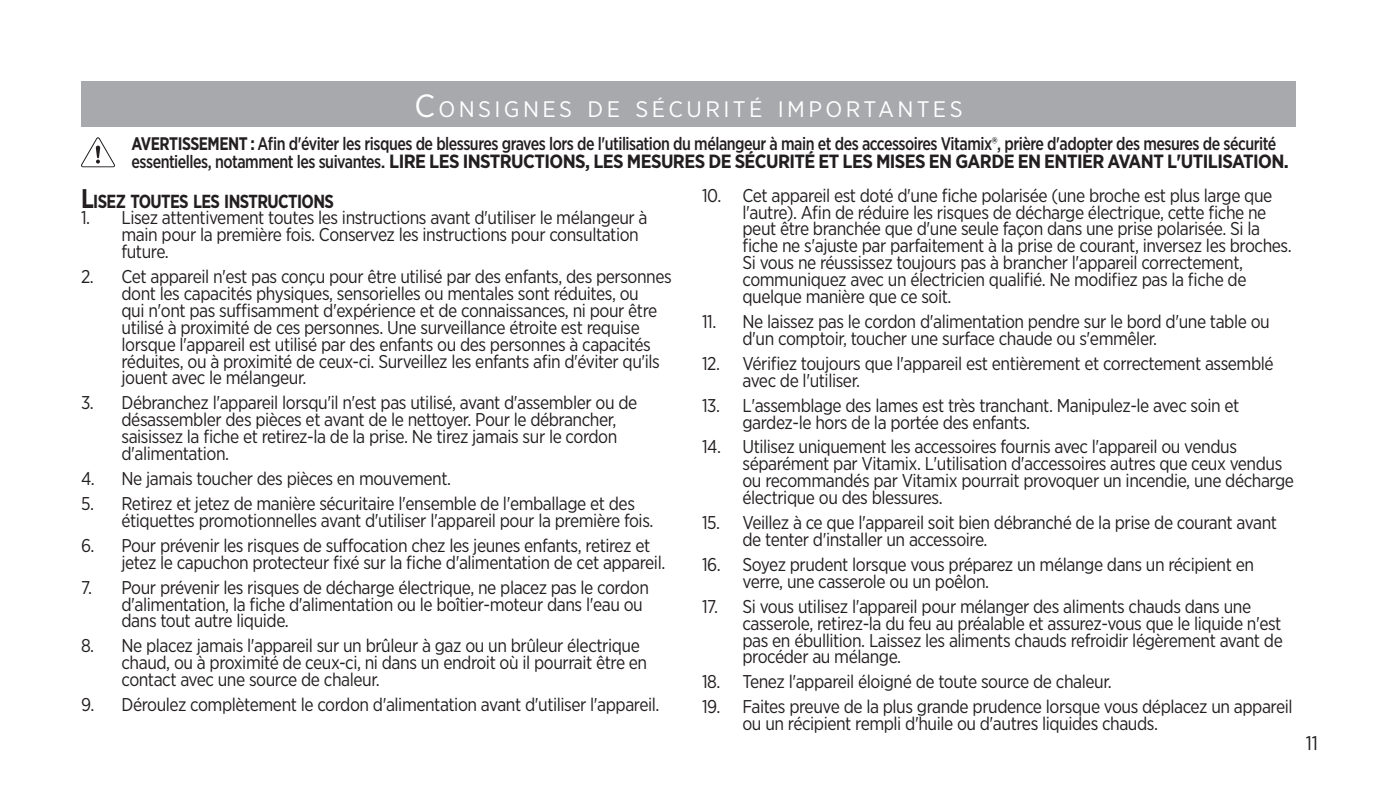
<style>
.page{position:relative;width:1377px;height:810px;background:#fff}
.page>*{position:absolute;margin:0;border:0;box-sizing:border-box;transform-origin:0 0}
.header_copy_ENG{font:22.5px "Gotham Narrow";letter-spacing:.145em;color:#fff;scale:1.05 1}
.t1{font:19.8px "Gotham Narrow";color:#231f20}
.t2{font:700 19.12px "Gotham Narrow";letter-spacing:-.03em;color:#231f20}
.t3{font:700 18.9px "Gotham Narrow";letter-spacing:-.035em;color:#231f20;scale:.91 1}
.t4{font:18.45px/16.9px "Gotham Narrow";letter-spacing:-.025em;color:#231f20}
.t5{font:500 18.22px "Gotham Narrow";letter-spacing:-.03em;color:#231f20;scale:.89 1}
.s1{font-size:31.95px}
.s2{font-weight:700}
.s3{font-weight:500;font-size:18.22px}
.s4{font-size:27px}
</style>
<div class="page">
<div style="left:81px;top:81px;width:1215px;height:45px;background:#a8a9ad"></div>
<svg style="left:81px;top:137px;width:34px;height:30px"></svg>
<p class="header_copy_ENG" style="left:414px;top:95px;width:136px"><span class="s1">C</span>ONSIGNES</p>
<p class="header_copy_ENG" style="left:588px;top:95px;width:343px">DE SÉCURITÉ IMPORTANTES</p>
<p class="t5" style="left:132px;top:132px;width:1288px"><span class="s2">AVERTISSEMENT :</span> Afin d'éviter les risques de blessures graves lors de l'utilisation du mélangeur à main et des accessoires Vitamix®, prière d'adopter des mesures de sécurité</p>
<p class="t2" style="left:132px;top:149px;width:1159px"><span class="s3">essentielles, notamment les suivantes.</span> LIRE LES INSTRUCTIONS, LES MESURES DE SÉCURITÉ ET LES MISES EN GARDE EN ENTIER AVANT L'UTILISATION.</p>
<p class="t3" style="left:81px;top:189px;width:279px"><span class="s4">L</span>ISEZ TOUTES LES INSTRUCTIONS</p>
<p class="t4" style="left:122px;top:209px;width:528px;text-indent:-40px">1. Lisez attentivement toutes les instructions avant d'utiliser le mélangeur à main pour la première fois. Conservez les instructions pour consultation future.</p>
<p class="t4" style="left:122px;top:268px;width:552px;text-indent:-40px">2. Cet appareil n'est pas conçu pour être utilisé par des enfants, des personnes dont les capacités physiques, sensorielles ou mentales sont réduites, ou<br>qui n'ont pas suffisamment d'expérience et de connaissances, ni pour être utilisé à proximité de ces personnes. Une surveillance étroite est requise lorsque l'appareil est utilisé par des enfants ou des personnes à capacités réduites, ou à proximité de ceux-ci. Surveillez les enfants afin d'éviter qu'ils jouent avec le mélangeur.</p>
<p class="t4" style="left:122px;top:394px;width:517px;text-indent:-40px">3. Débranchez l'appareil lorsqu'il n'est pas utilisé, avant d'assembler ou de désassembler des pièces et avant de le nettoyer. Pour le débrancher, saisissez la fiche et retirez-la de la prise. Ne tirez jamais sur le cordon d'alimentation.</p>
<p class="t4" style="left:81px;top:470px;width:372px">4. Ne jamais toucher des pièces en mouvement.</p>
<p class="t4" style="left:122px;top:495px;width:534px;text-indent:-40px">5. Retirez et jetez de manière sécuritaire l'ensemble de l'emballage et des étiquettes promotionnelles avant d'utiliser l'appareil pour la première fois.</p>
<p class="t4" style="left:122px;top:537px;width:545px;text-indent:-40px">6. Pour prévenir les risques de suffocation chez les jeunes enfants, retirez et jetez le capuchon protecteur fixé sur la fiche d'alimentation de cet appareil.</p>
<p class="t4" style="left:122px;top:578px;width:529px;text-indent:-40px">7. Pour prévenir les risques de décharge électrique, ne placez pas le cordon d'alimentation, la fiche d'alimentation ou le boîtier-moteur dans l'eau ou dans tout autre liquide.</p>
<p class="t4" style="left:122px;top:637px;width:527px;text-indent:-40px">8. Ne placez jamais l'appareil sur un brûleur à gaz ou un brûleur électrique chaud, ou à proximité de ceux-ci, ni dans un endroit où il pourrait être en contact avec une source de chaleur.</p>
<p class="t4" style="left:81px;top:696px;width:580px">9. Déroulez complètement le cordon d'alimentation avant d'utiliser l'appareil.</p>
<p class="t4" style="left:742px;top:186px;width:551px;text-indent:-40px">10. Cet appareil est doté d'une fiche polarisée (une broche est plus large que l'autre). Afin de réduire les risques de décharge électrique, cette fiche ne peut être branchée que d'une seule façon dans une prise polarisée. Si la fiche ne s'ajuste par parfaitement à la prise de courant, inversez les broches.<br>Si vous ne réussissez toujours pas à brancher l'appareil correctement, communiquez avec un électricien qualifié. Ne modifiez pas la fiche de quelque manière que ce soit.</p>
<p class="t4" style="left:742px;top:313px;width:529px;text-indent:-40px">11. Ne laissez pas le cordon d'alimentation pendre sur le bord d'une table ou d'un comptoir, toucher une surface chaude ou s'emmêler.</p>
<p class="t4" style="left:742px;top:354px;width:533px;text-indent:-40px">12. Vérifiez toujours que l'appareil est entièrement et correctement assemblé avec de l'utiliser.</p>
<p class="t4" style="left:742px;top:396px;width:498px;text-indent:-40px">13. L'assemblage des lames est très tranchant. Manipulez-le avec soin et gardez-le hors de la portée des enfants.</p>
<p class="t4" style="left:742px;top:438px;width:553px;text-indent:-40px">14. Utilisez uniquement les accessoires fournis avec l'appareil ou vendus séparément par Vitamix. L'utilisation d'accessoires autres que ceux vendus ou recommandés par Vitamix pourrait provoquer un incendie, une décharge électrique ou des blessures.</p>
<p class="t4" style="left:742px;top:514px;width:536px;text-indent:-40px">15. Veillez à ce que l'appareil soit bien débranché de la prise de courant avant de tenter d'installer un accessoire.</p>
<p class="t4" style="left:742px;top:556px;width:513px;text-indent:-40px">16. Soyez prudent lorsque vous préparez un mélange dans un récipient en verre, une casserole ou un poêlon.</p>
<p class="t4" style="left:742px;top:597px;width:542px;text-indent:-40px">17. Si vous utilisez l'appareil pour mélanger des aliments chauds dans une casserole, retirez-la du feu au préalable et assurez-vous que le liquide n'est pas en ébullition. Laissez les aliments chauds refroidir légèrement avant de procéder au mélange.</p>
<p class="t4" style="left:702px;top:673px;width:411px">18. Tenez l'appareil éloigné de toute source de chaleur.</p>
<p class="t4" style="left:742px;top:698px;width:552px;text-indent:-40px">19. Faites preuve de la plus grande prudence lorsque vous déplacez un appareil ou un récipient rempli d'huile ou d'autres liquides chauds.</p>
<p class="t1" style="left:1306px;top:730px;width:14px">11</p>
</div>
